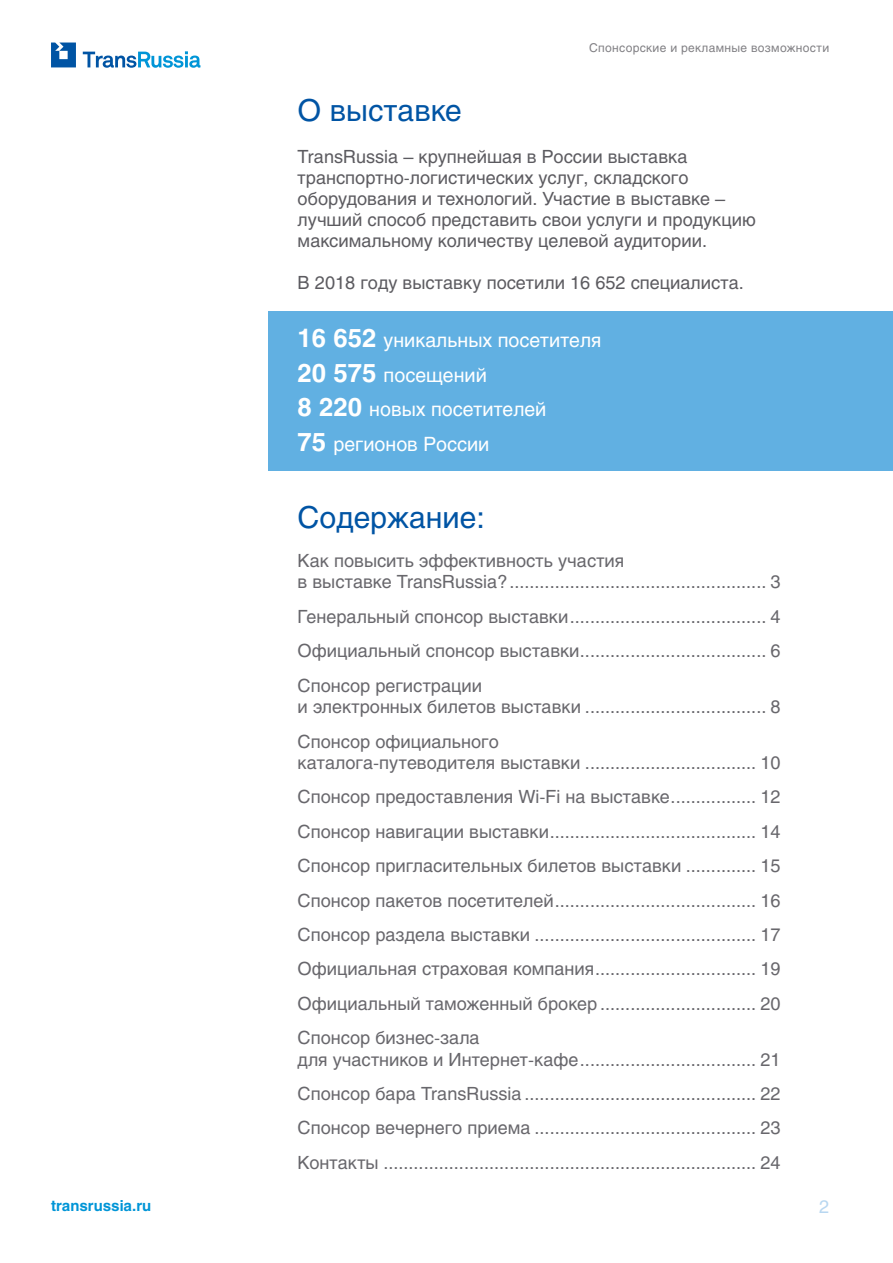
<style>
.page{position:relative;width:893px;height:1263px;background:#fff}
.page>*{position:absolute;margin:0;border:0;box-sizing:border-box;transform-origin:0 0}
.t1{font:30px "Helios C";color:#0054a4}
.t2{font:19.5px/34.8px "Helios C";color:#fff}
.t3{font:18px/34.3px "Helios C";color:#68676c;text-align:justify}
.t4{font:18px/21px "Helios C";color:#5c5b60}
.t5{font:18px "Helios C";color:#b8d7f1}
.t6{font:700 15px "Helios C";color:#0095d7}
.t7{font:12px "Helios C";letter-spacing:.025em;color:#818084}
.s1{font-weight:700;font-size:25.5px}
</style>
<div class="page">
<svg style="left:83px;top:51px;width:117px;height:17px"></svg>
<svg style="left:51px;top:43px;width:25px;height:24px"></svg>
<div style="left:268px;top:311px;width:624px;height:160px;background:#61b0e2"></div>
<p class="t6" style="left:51px;top:1197px;width:102px">transrussia.ru</p>
<p class="t7" style="left:589px;top:40px;width:241px">Спонсорские и рекламные возможности</p>
<h1 class="t1" style="left:298px;top:93px;width:166px">О выставке</h1>
<p class="t4" style="left:298px;top:146px;width:460px">TransRussia – крупнейшая в России выставка транспортно-логистических услуг, складского оборудования и технологий. Участие в выставке – лучший способ представить свои услуги и продукцию максимальному количеству целевой аудитории.</p>
<p class="t4" style="left:298px;top:272px;width:448px">В 2018 году выставку посетили 16 652 специалиста.</p>
<p class="t2" style="left:298px;top:322px;width:305px"><span class="s1">16 652</span> уникальных посетителя<br><span class="s1">20 575</span> посещений<br><span class="s1">8 220</span> новых посетителей<br><span class="s1">75</span> регионов России</p>
<h1 class="t1" style="left:298px;top:500px;width:189px">Содержание:</h1>
<p class="t3" style="left:298px;top:549px;width:484px;line-height:21.6px">Как повысить эффективность участия<br>в выставке TransRussia?................................................... 3</p>
<p class="t3" style="left:298px;top:599px;width:484px">Генеральный спонсор выставки....................................... 4<br>Официальный спонсор выставки..................................... 6<br>Спонсор регистрации</p>
<p class="t3" style="left:298px;top:689px;width:484px">и электронных билетов выставки .................................... 8<br>Спонсор официального</p>
<p class="t3" style="left:298px;top:745px;width:484px">каталога-путеводителя выставки .................................. 10<br>Спонсор предоставления Wi-Fi на выставке................. 12<br>Спонсор навигации выставки......................................... 14<br>Спонсор пригласительных билетов выставки .............. 15<br>Спонсор пакетов посетителей........................................ 16<br>Спонсор раздела выставки ............................................ 17<br>Официальная страховая компания................................ 19<br>Официальный таможенный брокер ............................... 20<br>Спонсор бизнес-зала</p>
<p class="t3" style="left:298px;top:1042px;width:484px">для участников и Интернет-кафе................................... 21<br>Спонсор бара TransRussia .............................................. 22<br>Спонсор вечернего приема ............................................ 23<br>Контакты .......................................................................... 24</p>
<p class="t5" style="left:819px;top:1196px;width:12px">2</p>
</div>
